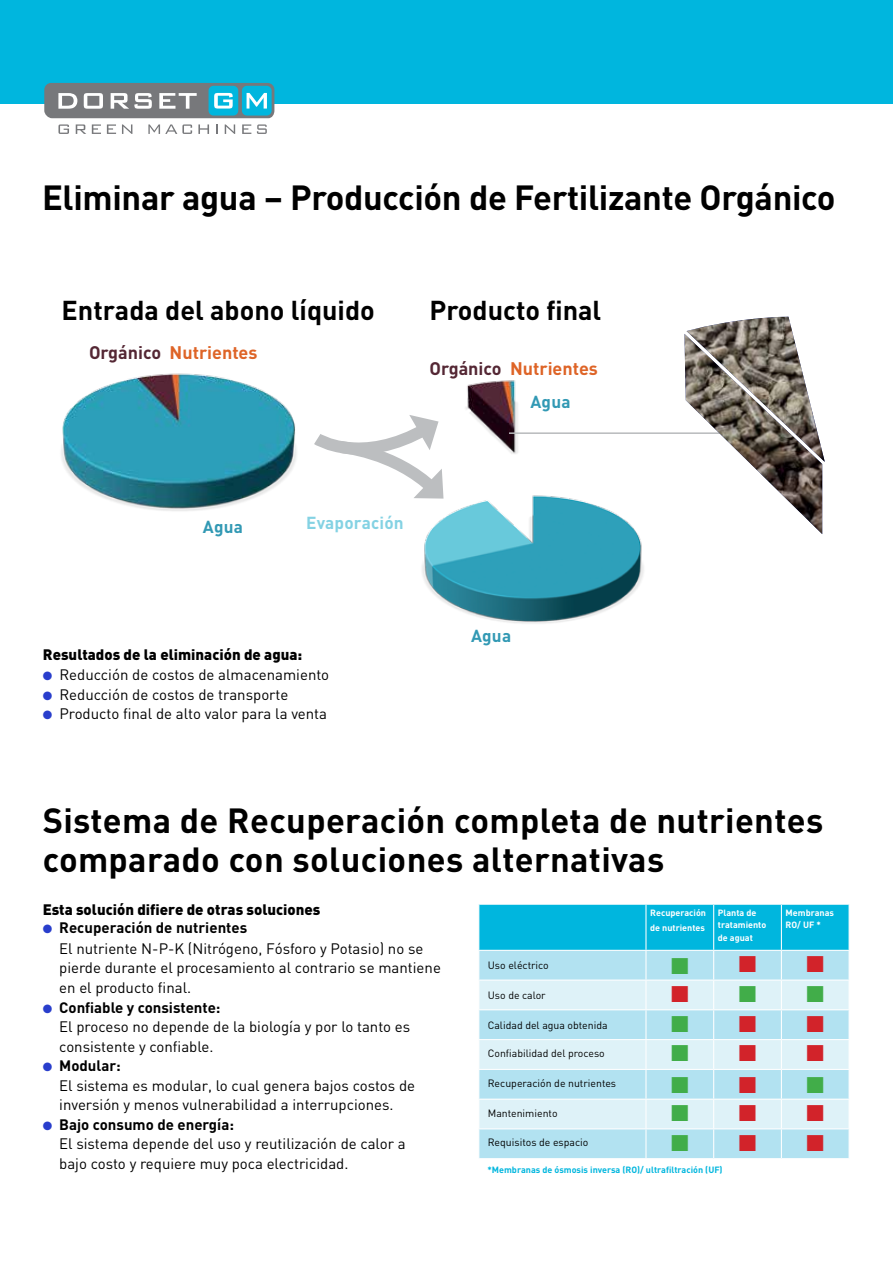
<style>
.page{position:relative;width:893px;height:1263px;background:#fff}
.page>*{position:absolute;margin:0;border:0;box-sizing:border-box;transform-origin:0 0}
.t1{font:700 34.5px/39px "DIN Pro";letter-spacing:.01em;color:#000}
.t2{font:700 34.5px "DIN Pro";letter-spacing:-.01em;color:#000}
.t3{font:700 27px "DIN";color:#000}
.t4{font:23.1px "Zapf Dingbats ITC";color:#d2232a}
.t5{font:23.1px "Zapf Dingbats ITC";color:#41ad49}
.t6{font:700 18px "DIN Pro";color:#de6427}
.t7{font:700 17.25px "DIN Pro";letter-spacing:.01em;color:#3299b4}
.t8{font:700 17.25px "DIN Pro";letter-spacing:.01em;color:#84d2e3}
.t9{font:15px/19.5px "DIN";color:#000}
.t10{font:900 15px "DIN";color:#000}
.t11{font:10.5px "DIN";color:#000}
.t12{font:700 9px/12.6px "DIN";color:#fff}
.t13{font:700 9px "DIN";color:#00b6de}
.s1{color:#542734}
.s2{color:#293ecc}
.s3{font-weight:700}
</style>
<div class="page">
<div style="left:0;top:0;width:893px;height:103px;background:#00b6de"></div>
<svg style="left:44px;top:83px;width:230px;height:35px;background:#7898a1"></svg>
<svg style="left:58px;top:124px;width:11px;height:10px"></svg>
<svg style="left:76px;top:124px;width:10px;height:10px"></svg>
<svg style="left:92px;top:124px;width:9px;height:10px"></svg>
<svg style="left:107px;top:124px;width:9px;height:10px"></svg>
<svg style="left:122px;top:124px;width:10px;height:10px"></svg>
<svg style="left:148px;top:124px;width:44px;height:10px"></svg>
<svg style="left:198px;top:124px;width:11px;height:10px"></svg>
<svg style="left:216px;top:124px;width:2px;height:10px"></svg>
<svg style="left:225px;top:124px;width:10px;height:10px"></svg>
<svg style="left:242px;top:124px;width:9px;height:10px"></svg>
<svg style="left:257px;top:124px;width:10px;height:10px"></svg>
<img style="left:466px;top:380px;width:52px;height:70px">
<img style="left:61px;top:373px;width:236px;height:138px">
<img style="left:422px;top:450px;width:222px;height:174px">
<svg style="left:314px;top:415px;width:137px;height:91px"></svg>
<hr style="left:509px;top:432px;width:217px;height:2px;background:#b8babc">
<svg style="left:686px;top:317px;width:139px;height:217px"></svg>
<img style="left:684px;top:334px;width:138px;height:200px">
<svg style="left:478px;top:904px;width:372px;height:254px;background:#a5e0f0"></svg>
<h1 class="t2" style="left:42px;top:174px;width:795px">Eliminar agua – Producción de Fertilizante Orgánico</h1>
<h2 class="t3" style="left:62px;top:292px;width:315px">Entrada del abono líquido</h2>
<h2 class="t3" style="left:429px;top:292px;width:173px">Producto final</h2>
<p class="t6" style="left:89px;top:340px;width:170px"><span class="s1">Orgánico</span> Nutrientes</p>
<p class="t6" style="left:429px;top:356px;width:170px"><span class="s1">Orgánico</span> Nutrientes</p>
<p class="t7" style="left:203px;top:515px;width:42px">Agua</p>
<p class="t8" style="left:306px;top:511px;width:99px">Evaporación</p>
<p class="t10" style="left:43px;top:645px;width:261px">Resultados de la eliminación de agua:</p>
<p class="t9" style="left:43px;top:664px;width:288px"><span class="s2">●</span> Reducción de costos de almacenamiento</p>
<p class="t9" style="left:43px;top:684px;width:247px"><span class="s2">●</span> Reducción de costos de transporte</p>
<p class="t9" style="left:43px;top:704px;width:286px"><span class="s2">●</span> Producto final de alto valor para la venta</p>
<p class="t7" style="left:530px;top:390px;width:42px">Agua</p>
<p class="t7" style="left:471px;top:624px;width:42px">Agua</p>
<h1 class="t1" style="left:43px;top:799px;width:782px">Sistema de Recuperación completa de nutrientes comparado con soluciones alternativas</h1>
<p class="t12" style="left:650px;top:905px;width:57px;line-height:15.1px">Recuperación de nutrientes</p>
<p class="t12" style="left:718px;top:906px;width:50px">Planta de tratamiento de aguat</p>
<p class="t12" style="left:786px;top:906px;width:50px">Membranas<br>RO/ UF *</p>
<p class="t11" style="left:488px;top:959px;width:63px">Uso eléctrico</p>
<h3 class="t4" style="left:806px;top:953px;width:19px">■</h3>
<p class="t11" style="left:488px;top:989px;width:59px">Uso de calor</p>
<h3 class="t5" style="left:806px;top:983px;width:19px">■</h3>
<p class="t11" style="left:488px;top:1019px;width:121px">Calidad del agua obtenida</p>
<h3 class="t4" style="left:806px;top:1013px;width:19px">■</h3>
<p class="t11" style="left:488px;top:1047px;width:119px">Confiabilidad del proceso</p>
<h3 class="t4" style="left:806px;top:1042px;width:19px">■</h3>
<p class="t11" style="left:488px;top:1076px;width:130px">Recuperación de nutrientes</p>
<h3 class="t5" style="left:806px;top:1074px;width:19px">■</h3>
<p class="t11" style="left:488px;top:1106px;width:71px">Mantenimiento</p>
<h3 class="t4" style="left:806px;top:1102px;width:19px">■</h3>
<p class="t11" style="left:488px;top:1136px;width:102px">Requisitos de espacio</p>
<h3 class="t4" style="left:806px;top:1132px;width:19px">■</h3>
<p class="t10" style="left:43px;top:899px;width:279px">Esta solución difiere de otras soluciones</p>
<p class="t9" style="left:59px;top:917px;width:383px;line-height:20px;text-indent:-16px"><span class="s2">●</span> <span class="s3">Recuperación de nutrientes<br></span>El nutriente N-P-K (Nitrógeno, Fósforo y Potasio) no se pierde durante el procesamiento al contrario se mantiene en el producto final.</p>
<p class="t9" style="left:59px;top:997px;width:353px;text-indent:-16px"><span class="s2">●</span> <span class="s3">Confiable y consistente:<br></span>El proceso no depende de la biología y por lo tanto es consistente y confiable.</p>
<p class="t9" style="left:59px;top:1056px;width:357px;text-indent:-16px"><span class="s2">●</span> <span class="s3">Modular:<br></span>El sistema es modular, lo cual genera bajos costos de inversión y menos vulnerabilidad a interrupciones.</p>
<p class="t9" style="left:59px;top:1114px;width:348px;text-indent:-16px"><span class="s2">●</span> <span class="s3">Bajo consumo de energía:<br></span>El sistema depende del uso y reutilización de calor a bajo costo y requiere muy poca electricidad.</p>
<p class="t13" style="left:487px;top:1164px;width:237px">*Membranas de ósmosis inversa (RO)/ ultrafiltración (UF)</p>
</div>
